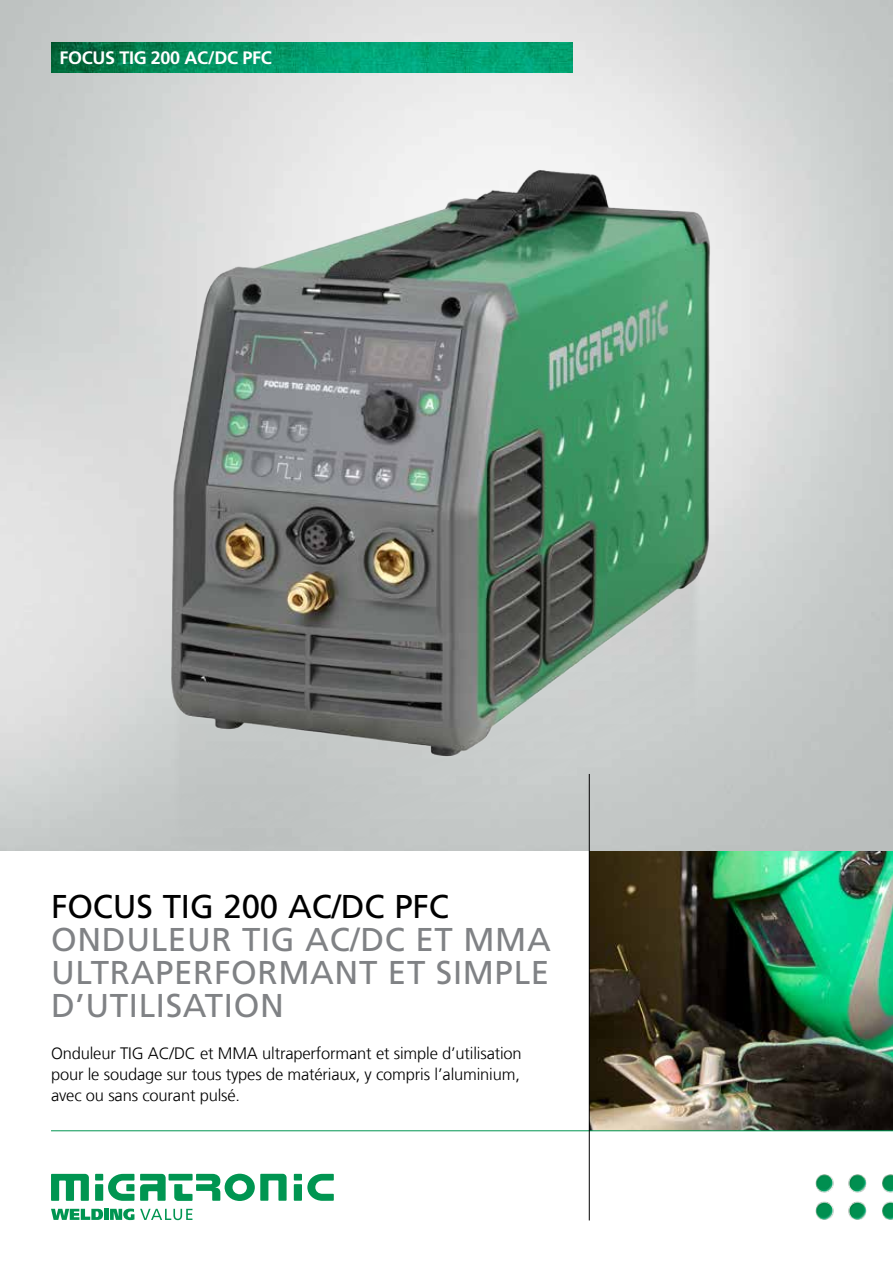
<style>
.page{position:relative;width:893px;height:1263px;background:#fff}
.page>*{position:absolute;margin:0;border:0;box-sizing:border-box;transform-origin:0 0}
.t1{font:33px/33px "Frutiger LT Pro";letter-spacing:.02em;color:#808285;text-align:justify}
.t2{font:33px "Frutiger LT Pro";letter-spacing:-.005em;color:#000}
.t3{font:700 18px "Frutiger LT Pro";letter-spacing:-.02em;color:#fff}
.t4{font:300 16.5px/21px "Frutiger LT Com";letter-spacing:-.01em;color:#000;text-align:justify}
</style>
<div class="page">
<img style="left:590px;top:850px;width:303px;height:280px">
<img style="left:0;top:0;width:893px;height:850px">
<img style="left:51px;top:43px;width:522px;height:29px">
<div style="left:95px;top:1174px;width:8px;height:6px;background:#009551"></div>
<div style="left:95px;top:1184px;width:8px;height:17px;background:#009551"></div>
<div style="left:294px;top:1174px;width:8px;height:6px;background:#009551"></div>
<div style="left:294px;top:1184px;width:8px;height:17px;background:#009551"></div>
<svg style="left:108px;top:1174px;width:26px;height:27px"></svg>
<svg style="left:307px;top:1174px;width:27px;height:27px"></svg>
<svg style="left:140px;top:1174px;width:26px;height:27px"></svg>
<svg style="left:51px;top:1174px;width:38px;height:27px"></svg>
<div style="left:169px;top:1174px;width:24px;height:6px;background:#009551"></div>
<svg style="left:174px;top:1174px;width:113px;height:27px"></svg>
<svg style="left:51px;top:1209px;width:52px;height:11px"></svg>
<div style="left:104px;top:1209px;width:5px;height:11px;background:#009551"></div>
<svg style="left:110px;top:1208px;width:24px;height:12px"></svg>
<svg style="left:140px;top:1209px;width:52px;height:11px"></svg>
<img style="left:815px;top:1174px;width:78px;height:46px">
<hr style="left:51px;top:1130px;width:842px;height:1px;background:#009551">
<hr style="left:589px;top:774px;width:1px;height:446px;background:#000">
<div style="left:156px;top:451px;width:560px;height:399px;background:#c3c7c6"></div>
<img style="left:157px;top:159px;width:566px;height:611px">
<p class="t3" style="left:60px;top:47px;width:214px">FOCUS TIG 200 AC/DC PFC</p>
<h1 class="t2" style="left:51px;top:887px;width:399px">FOCUS TIG 200 AC/DC PFC</h1>
<h1 class="t1" style="left:51px;top:923px;width:501px">ONDULEUR TIG AC/DC ET MMA ULTRAPERFORMANT ET SIMPLE D’UTILISATION</h1>
<p class="t4" style="left:51px;top:1043px;width:472px">Onduleur TIG AC/DC et MMA ultraperformant et simple d’utilisation pour le soudage sur tous types de matériaux, y compris l’aluminium, avec ou sans courant pulsé.</p>
</div>
